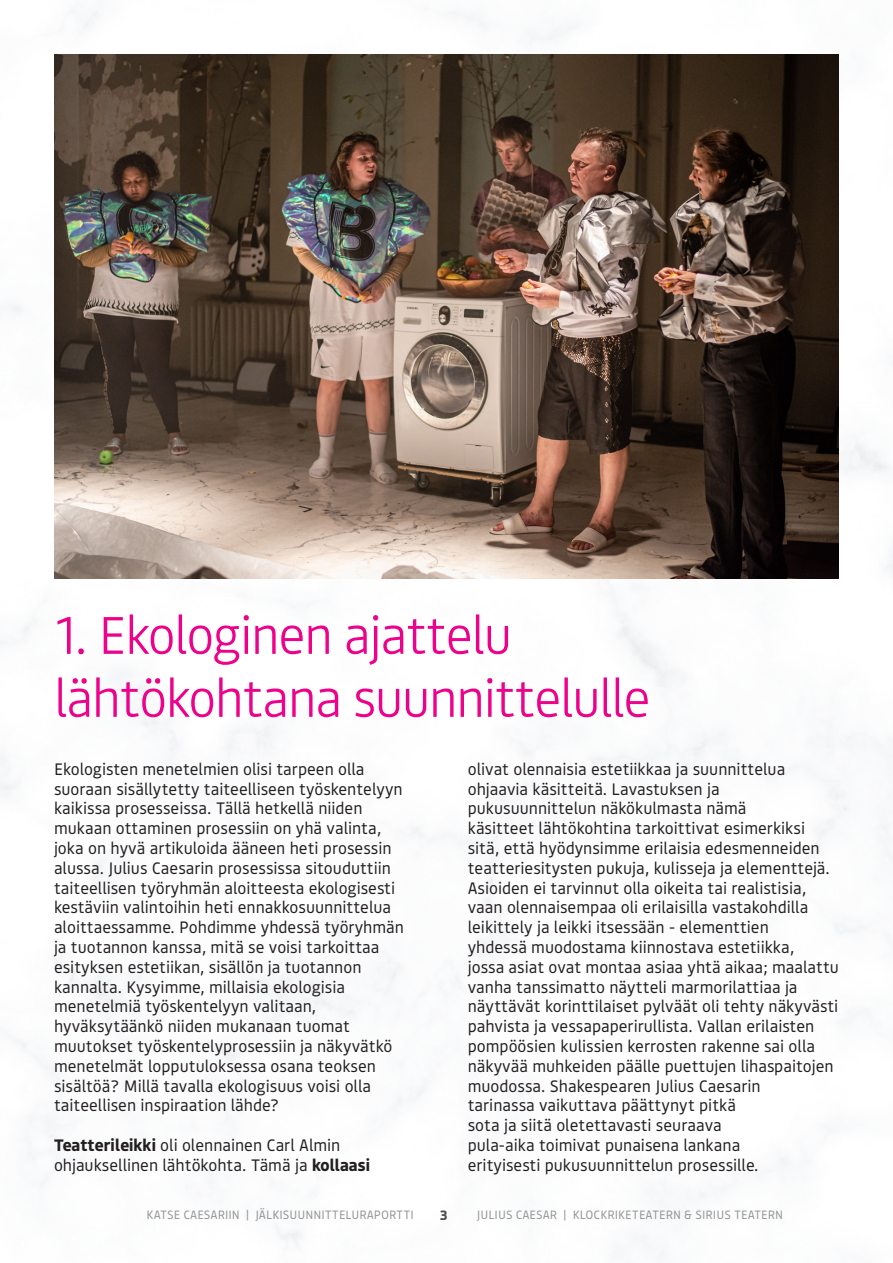
<style>
.page{position:relative;width:893px;height:1263px;background:#fff}
.page>*{position:absolute;margin:0;border:0;box-sizing:border-box;transform-origin:0 0}
.t1{font:300 52.5px "Bould";letter-spacing:-.03em;color:#ed028c}
.t2{font:16.5px/19.8px "Bould";color:#231f20}
.t3{font:700 13.5px "Bould";color:#231f20}
.t4{font:12px "Bould";color:#939598}
.s1{font-weight:700}
</style>
<div class="page">
<img style="left:0;top:10px;width:893px;height:1250px">
<img style="left:54px;top:54px;width:785px;height:524px">
<p class="t1" style="left:54px;top:599px;width:460px">1. Ekologinen ajattelu</p>
<p class="t1" style="left:54px;top:662px;width:598px">lähtökohtana suunnittelulle</p>
<p class="t2" style="left:54px;top:758px;width:352px">Ekologisten menetelmien olisi tarpeen olla suoraan sisällytetty taiteelliseen työskentelyyn kaikissa prosesseissa. Tällä hetkellä niiden mukaan ottaminen prosessiin on yhä valinta, joka on hyvä artikuloida ääneen heti prosessin alussa. Julius Caesarin prosessissa sitouduttiin taiteellisen työryhmän aloitteesta ekologisesti kestäviin valintoihin heti ennakkosuunnittelua aloittaessamme. Pohdimme yhdessä työryhmän ja tuotannon kanssa, mitä se voisi tarkoittaa esityksen estetiikan, sisällön ja tuotannon kannalta. Kysyimme, millaisia ekologisia menetelmiä työskentelyyn valitaan,</p>
<p class="t2" style="left:54px;top:1015px;width:340px">hyväksytäänkö niiden mukanaan tuomat muutokset työskentelyprosessiin ja näkyvätkö menetelmät lopputuloksessa osana teoksen sisältöä? Millä tavalla ekologisuus voisi olla taiteellisen inspiraation lähde?</p>
<p class="t2" style="left:54px;top:1134px;width:318px"><span class="s1">Teatterileikki</span> oli olennainen Carl Almin ohjauksellinen lähtökohta. Tämä ja <span class="s1">kollaasi</span></p>
<p class="t2" style="left:468px;top:758px;width:319px">olivat olennaisia estetiikkaa ja suunnittelua ohjaavia käsitteitä. Lavastuksen ja pukusuunnittelun näkökulmasta nämä</p>
<p class="t2" style="left:468px;top:817px;width:364px">käsitteet lähtökohtina tarkoittivat esimerkiksi sitä, että hyödynsimme erilaisia edesmenneiden teatteriesitysten pukuja, kulisseja ja elementtejä.<br>Asioiden ei tarvinnut olla oikeita tai realistisia, vaan olennaisempaa oli erilaisilla vastakohdilla leikittely ja leikki itsessään - elementtien</p>
<p class="t2" style="left:468px;top:936px;width:328px">yhdessä muodostama kiinnostava estetiikka,</p>
<p class="t2" style="left:468px;top:956px;width:373px">jossa asiat ovat montaa asiaa yhtä aikaa; maalattu vanha tanssimatto näytteli marmorilattiaa ja näyttävät korinttilaiset pylväät oli tehty näkyvästi pahvista ja vessapaperirullista. Vallan erilaisten pompöösien kulissien kerrosten rakenne sai olla näkyvää muhkeiden päälle puettujen lihaspaitojen muodossa. Shakespearen Julius Caesarin</p>
<p class="t2" style="left:468px;top:1095px;width:270px">tarinassa vaikuttava päättynyt pitkä</p>
<p class="t2" style="left:468px;top:1114px;width:256px">sota ja siitä oletettavasti seuraava</p>
<p class="t2" style="left:468px;top:1134px;width:274px">pula-aika toimivat punaisena lankana</p>
<p class="t2" style="left:468px;top:1154px;width:292px">erityisesti pukusuunnittelun prosessille.</p>
<p class="t4" style="left:147px;top:1207px;width:269px">KATSE CAESARIIN | JÄLKISUUNNITTELURAPORTTI</p>
<p class="t4" style="left:477px;top:1207px;width:308px">JULIUS CAESAR | KLOCKRIKETEATERN &amp; SIRIUS TEATERN</p>
<p class="t3" style="left:440px;top:1205px;width:9px">3</p>
</div>
